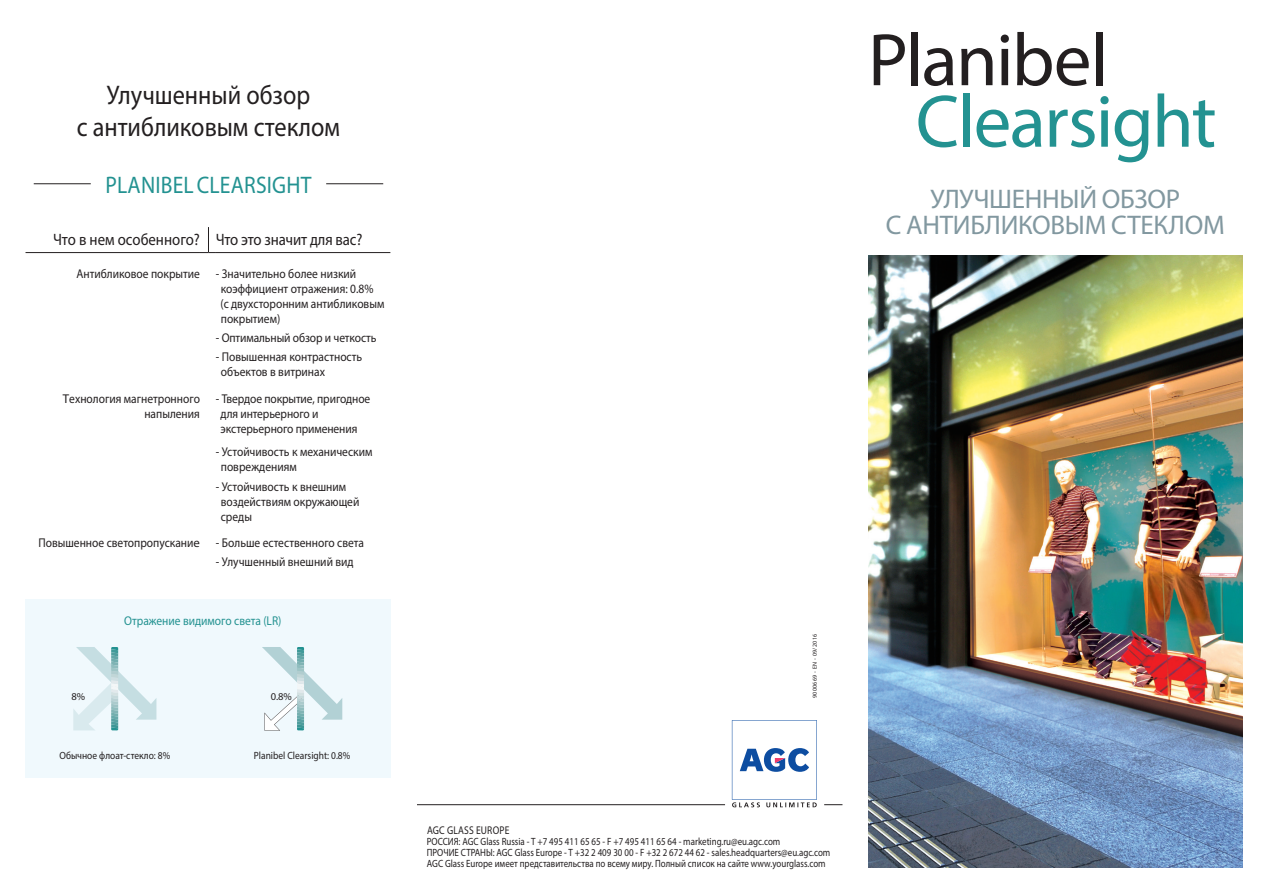
<style>
.page{position:relative;width:1268px;height:893px;background:#fff}
.page>*{position:absolute;margin:0;border:0;box-sizing:border-box;transform-origin:0 0}
.t1{font:75px/61.5px "Myriad Pro";letter-spacing:-.02em;color:#239291}
.t2{font:27px/26.2px "Myriad Pro";letter-spacing:-.01em;color:#8298a0;text-align:center}
.titre_1_28{font:27px/31.5px "Myriad Pro";color:#231f20;text-align:center;scale:.9 1}
.titre_1_28-2{font:24px "Myriad Pro";letter-spacing:.01em;color:#239291;scale:.9 1}
.titre_2_12{font:16.5px "Myriad Pro";letter-spacing:-.01em;color:#231f20;scale:.9 1}
.t3{font:12.75px/15px "Myriad Pro";color:#231f20;scale:.9 1}
.t4{font:12.75px/15px "Myriad Pro";color:#231f20;text-align:right}
.t5{font:12.75px "Myriad Pro";color:#239291;scale:.9 1}
.titre_2_12-2{font:11.25px "Myriad Pro";letter-spacing:.02em;color:#231f20;scale:.85 1}
.titre_2_12-3{font:10.5px "Myriad Pro";color:#231f20;scale:.85 1}
.titre_2_12-4{font:10.5px "Myriad Pro";color:#231f20;scale:.9 1}
.titre_2_12-5{font:10.5px "Myriad Pro";color:#231f20}
.titre_2_12-6{font:6px "Myriad Pro";letter-spacing:.05em;color:#231f20}
.s1{color:#231f20}
</style>
<div class="page">
<svg style="left:824px;top:804px;width:18px;height:1px"></svg>
<hr style="left:417px;top:804px;width:308px;height:1px;background:#231f20">
<svg style="left:731px;top:720px;width:85px;height:87px"></svg>
<hr style="left:26px;top:252px;width:174px;height:1px;background:#231f20">
<svg style="left:200px;top:227px;width:16px;height:26px"></svg>
<hr style="left:216px;top:252px;width:174px;height:1px;background:#231f20">
<div style="left:26px;top:600px;width:365px;height:178px;background:#f0f9fd"></div>
<svg style="left:73px;top:647px;width:83px;height:83px"></svg>
<svg style="left:262px;top:647px;width:80px;height:84px"></svg>
<hr style="left:34px;top:183px;width:57px;height:1px;background:#231f20">
<hr style="left:326px;top:183px;width:57px;height:1px;background:#231f20">
<img style="left:868px;top:255px;width:374px;height:612px">
<p class="titre_1_28" style="left:77px;top:79px;width:294px">Улучшенный обзор<br>с антибликовым стеклом</p>
<p class="titre_1_28-2" style="left:105px;top:170px;width:230px">PLANIBEL CLEARSIGHT</p>
<p class="titre_2_12" style="left:53px;top:230px;width:165px">Что в нем особенного?</p>
<p class="titre_2_12" style="left:216px;top:230px;width:164px">Что это значит для вас?</p>
<p class="t3" style="left:76px;top:266px;width:139px">Антибликовое покрытие</p>
<p class="t3" style="left:220px;top:266px;width:184px;text-indent:-4px">- Значительно более низкий коэффициент отражения: 0.8% (с двухсторонним антибликовым покрытием)</p>
<p class="t3" style="left:216px;top:330px;width:180px">- Оптимальный обзор и четкость</p>
<p class="t3" style="left:221px;top:349px;width:159px;text-indent:-5px">- Повышенная контрастность объектов в витринах</p>
<p class="t4" style="left:63px;top:391px;width:138px">Технология магнетронного напыления</p>
<p class="t3" style="left:220px;top:391px;width:168px;text-indent:-5px">- Твердое покрытие, пригодное для интерьерного и экстерьерного применения</p>
<p class="t3" style="left:221px;top:444px;width:170px;text-indent:-5px">- Устойчивость к механическим повреждениям</p>
<p class="t3" style="left:221px;top:478px;width:155px;text-indent:-5px">- Устойчивость к внешним воздействиям окружающей среды</p>
<p class="t3" style="left:38px;top:535px;width:181px">Повышенное светопропускание</p>
<p class="t3" style="left:216px;top:535px;width:166px">- Больше естественного света</p>
<p class="t3" style="left:216px;top:554px;width:154px">- Улучшенный внешний вид</p>
<p class="t5" style="left:124px;top:613px;width:176px">Отражение видимого света (LR)</p>
<p class="titre_2_12-5" style="left:72px;top:690px;width:15px">8%</p>
<p class="titre_2_12-5" style="left:271px;top:690px;width:23px">0.8%</p>
<p class="titre_2_12-4" style="left:60px;top:749px;width:124px">Обычное флоат-стекло: 8%</p>
<p class="titre_2_12-4" style="left:254px;top:749px;width:109px">Planibel Clearsight: 0.8%</p>
<p class="titre_2_12-6" style="left:811px;top:698px;width:66px;rotate:-90deg">9000669 - EN - 09/2016</p>
<p class="titre_2_12-2" style="left:427px;top:823px;width:98px">AGC GLASS EUROPE</p>
<p class="titre_2_12-3" style="left:427px;top:835px;width:417px">РОССИЯ: AGC Glass Russia - T +7 495 411 65 65 - F +7 495 411 65 64 - marketing.ru@eu.agc.com</p>
<p class="titre_2_12-3" style="left:427px;top:846px;width:476px">ПРОЧИЕ СТРАНЫ: AGC Glass Europe - T +32 2 409 30 00 - F +32 2 672 44 62 - sales.headquarters@eu.agc.com</p>
<p class="titre_2_12-3" style="left:427px;top:857px;width:470px">AGC Glass Europe имеет представительства по всему миру. Полный список на сайте www.yourglass.com</p>
<p class="t1" style="left:915px;top:28px;width:302px;text-indent:-48px"><span class="s1">Planibel<br></span>Clearsight</p>
<p class="t2" style="left:885px;top:185px;width:340px">УЛУЧШЕННЫЙ ОБЗОР<br>С АНТИБЛИКОВЫМ СТЕКЛОМ</p>
</div>
